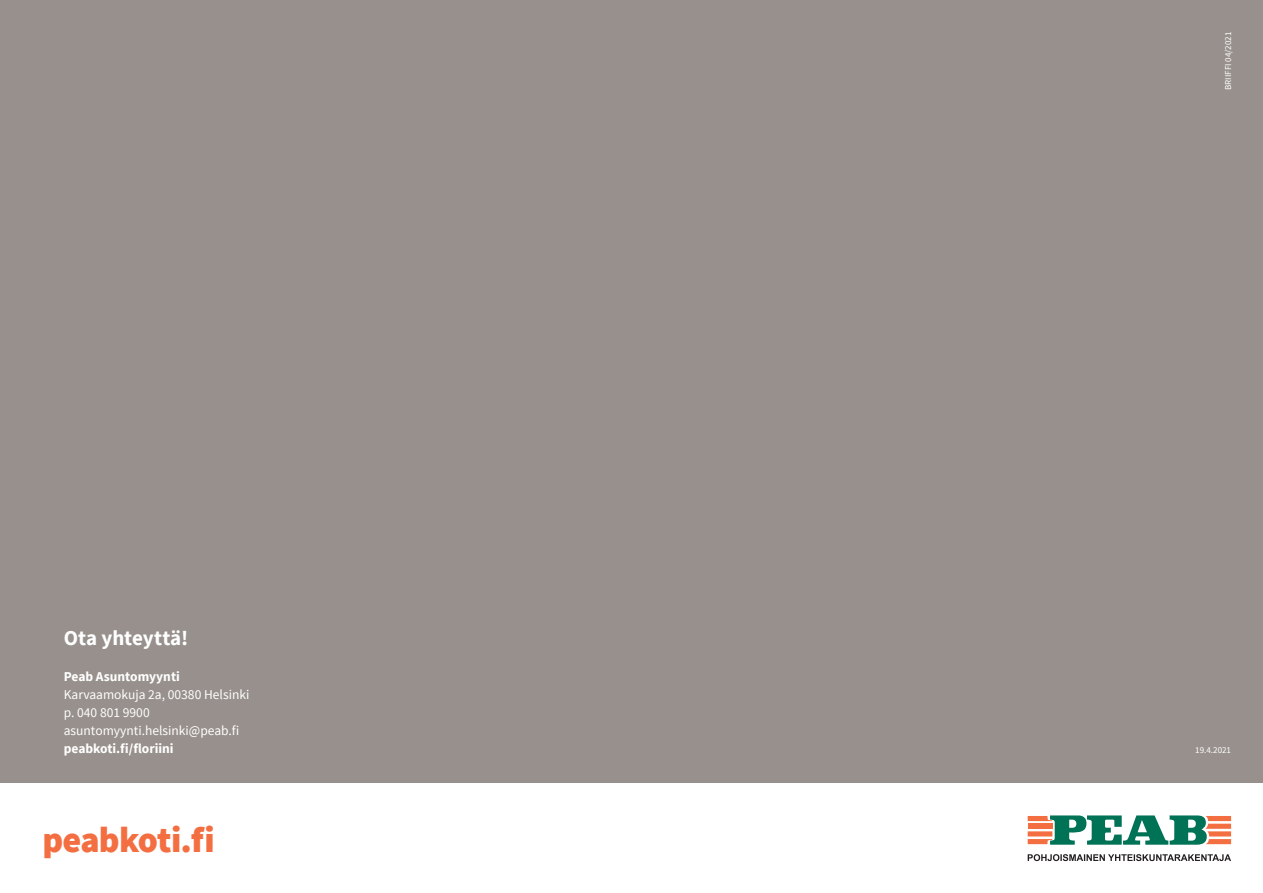
<style>
.page{position:relative;width:1263px;height:893px;background:#fff}
.page>*{position:absolute;margin:0;border:0;box-sizing:border-box;transform-origin:0 0}
.t1{font:900 36px "Source Sans Pro";letter-spacing:-.02em;color:#f36f42}
.t2{font:700 21px "Source Sans Pro";letter-spacing:-.005em;color:#fff}
.t3{font:13.5px/18px "Source Sans Pro";color:#fff}
.t4{font:700 13.5px "Source Sans Pro";color:#fff}
.t5{font:9px "Source Sans Pro";color:#fff}
</style>
<div class="page">
<div style="left:0;top:0;width:1263px;height:782px;background:#97908c"></div>
<svg style="left:1028px;top:815px;width:203px;height:30px"></svg>
<svg style="left:1028px;top:854px;width:203px;height:7px"></svg>
<h2 class="t2" style="left:64px;top:624px;width:126px">Ota yhteyttä!</h2>
<p class="t4" style="left:64px;top:667px;width:118px">Peab Asuntomyynti</p>
<p class="t3" style="left:64px;top:685px;width:187px">Karvaamokuja 2a, 00380 Helsinki p. 040 801 9900 asuntomyynti.helsinki@peab.fi</p>
<p class="t4" style="left:64px;top:739px;width:111px">peabkoti.fi/floriini</p>
<h1 class="t1" style="left:43px;top:815px;width:174px">peabkoti.fi</h1>
<p class="t5" style="left:1222px;top:90px;width:60px;rotate:-90deg">BRIIFFI 04/2021</p>
<p class="t5" style="left:1195px;top:744px;width:37px">19.4.2021</p>
</div>
